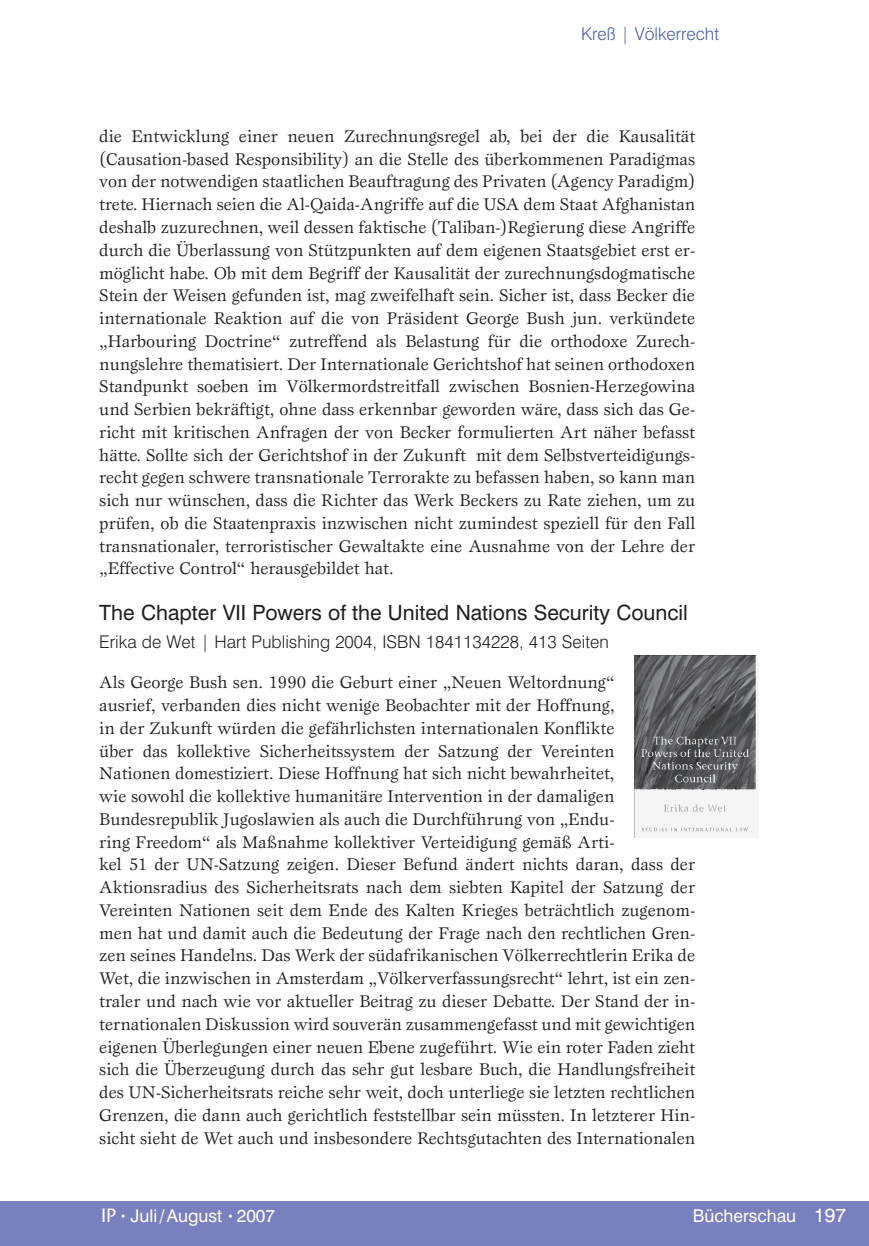
<style>
.page{position:relative;width:869px;height:1246px;background:#fff}
.page>*{position:absolute;margin:0;border:0;box-sizing:border-box;transform-origin:0 0}
.t1{font:21px "Swiss 721 BT";color:#231f20}
.t2{font:17.5px/22.8px "Esprit";color:#231f20;text-align:justify}
.t3{font:300 17.5px "Swiss 721 BT";color:#231f20}
.t4{font:17.5px "Swiss 721 BT";color:#fff}
.t5{font:300 17.5px "Swiss 721 BT";color:#4a5da9}
.s1{font-family:"ITC Stone Sans";font-weight:500;font-size:19.25px}
.s2{font-size:10.5px}
.s3{font-size:19.25px}
</style>
<div class="page">
<div style="left:0;top:1200px;width:868px;height:45px;background:#7980be"></div>
<div style="left:634px;top:655px;width:124px;height:182px;background:linear-gradient(to bottom,#f5f5f6,#f5f5f6)"></div>
<img style="left:634px;top:655px;width:121px;height:182px">
<p class="t5" style="left:580px;top:23px;width:139px">Kreß | Völkerrecht</p>
<p class="t2" style="left:99px;top:124px;width:597px">die Entwicklung einer neuen Zurechnungsregel ab, bei der die Kausalität (Causation-based Responsibility) an die Stelle des überkommenen Paradigmas von der notwendigen staatlichen Beauftragung des Privaten (Agency Paradigm) trete. Hiernach seien die Al-Qaida-Angriffe auf die USA dem Staat Afghanistan deshalb zuzurechnen, weil dessen faktische (Taliban-)Regierung diese Angriffe durch die Überlassung von Stützpunkten auf dem eigenen Staatsgebiet erst er&shy;möglicht habe. Ob mit dem Begriff der Kausalität der zurechnungsdogmatische Stein der Weisen gefunden ist, mag zweifelhaft sein. Sicher ist, dass Becker die internationale Reaktion auf die von Präsident George Bush jun. verkündete „Harbouring Doctrine“ zutreffend als Belastung für die orthodoxe Zurech&shy;nungslehre thematisiert. Der Internationale Gerichtshof hat seinen orthodoxen Standpunkt soeben im Völkermordstreitfall zwischen Bosnien-Herzegowina und Serbien bekräftigt, ohne dass erkennbar geworden wäre, dass sich das Ge&shy;richt mit kritischen Anfragen der von Becker formulierten Art näher befasst hätte. Sollte sich der Gerichtshof in der Zukunft mit dem Selbstverteidigungs&shy;recht gegen schwere transnationale Terrorakte zu befassen haben, so kann man sich nur wünschen, dass die Richter das Werk Beckers zu Rate ziehen, um zu prüfen, ob die Staatenpraxis inzwischen nicht zumindest speziell für den Fall transnationaler, terroristischer Gewaltakte eine Ausnahme von der Lehre der „Effective Control“ herausgebildet hat.</p>
<p class="t1" style="left:99px;top:599px;width:590px">The Chapter VII Powers of the United Nations Security Council</p>
<p class="t3" style="left:99px;top:630px;width:511px">Erika de Wet | Hart Publishing 2004, ISBN 1841134228, 413 Seiten</p>
<p class="t2" style="left:99px;top:670px;width:597px;text-align:left">Als George Bush sen. 1990 die Geburt einer „Neuen Weltordnung“<br>ausrief, verbanden dies nicht wenige Beobachter mit der Hoffnung,<br>in der Zukunft würden die gefährlichsten internationalen Konflikte<br>über das kollektive Sicherheitssystem der Satzung der Vereinten<br>Nationen domestiziert. Diese Hoffnung hat sich nicht bewahrheitet,<br>wie sowohl die kollektive humanitäre Intervention in der damaligen Bundesrepublik Jugoslawien als auch die Durchführung von „Endu-<br>ring Freedom“ als Maßnahme kollektiver Verteidigung gemäß Arti-<br>kel 51 der UN-Satzung zeigen. Dieser Befund ändert nichts daran, dass der Aktionsradius des Sicherheitsrats nach dem siebten Kapitel der Satzung der Vereinten Nationen seit dem Ende des Kalten Krieges beträchtlich zugenom&shy;men hat und damit auch die Bedeutung der Frage nach den rechtlichen Gren&shy;zen seines Handelns. Das Werk der südafrikanischen Völkerrechtlerin Erika de Wet, die inzwischen in Amsterdam „Völkerverfassungsrecht“ lehrt, ist ein zen&shy;traler und nach wie vor aktueller Beitrag zu dieser Debatte. Der Stand der in&shy;ternationalen Diskussion wird souverän zusammengefasst und mit gewichtigen eigenen Überlegungen einer neuen Ebene zugeführt. Wie ein roter Faden zieht sich die Überzeugung durch das sehr gut lesbare Buch, die Handlungsfreiheit des UN-Sicherheitsrats reiche sehr weit, doch unterliege sie letzten rechtlichen Grenzen, die dann auch gerichtlich feststellbar sein müssten. In letzterer Hin&shy;sicht sieht de Wet auch und insbesondere Rechtsgutachten des Internationalen</p>
<p class="t4" style="left:101px;top:1204px;width:175px"><span class="s1">IP</span> <span class="s2">•</span> Juli / August <span class="s2">•</span> 2007</p>
<p class="t4" style="left:692px;top:1204px;width:154px">Bücherschau <span class="s3">197</span></p>
</div>
